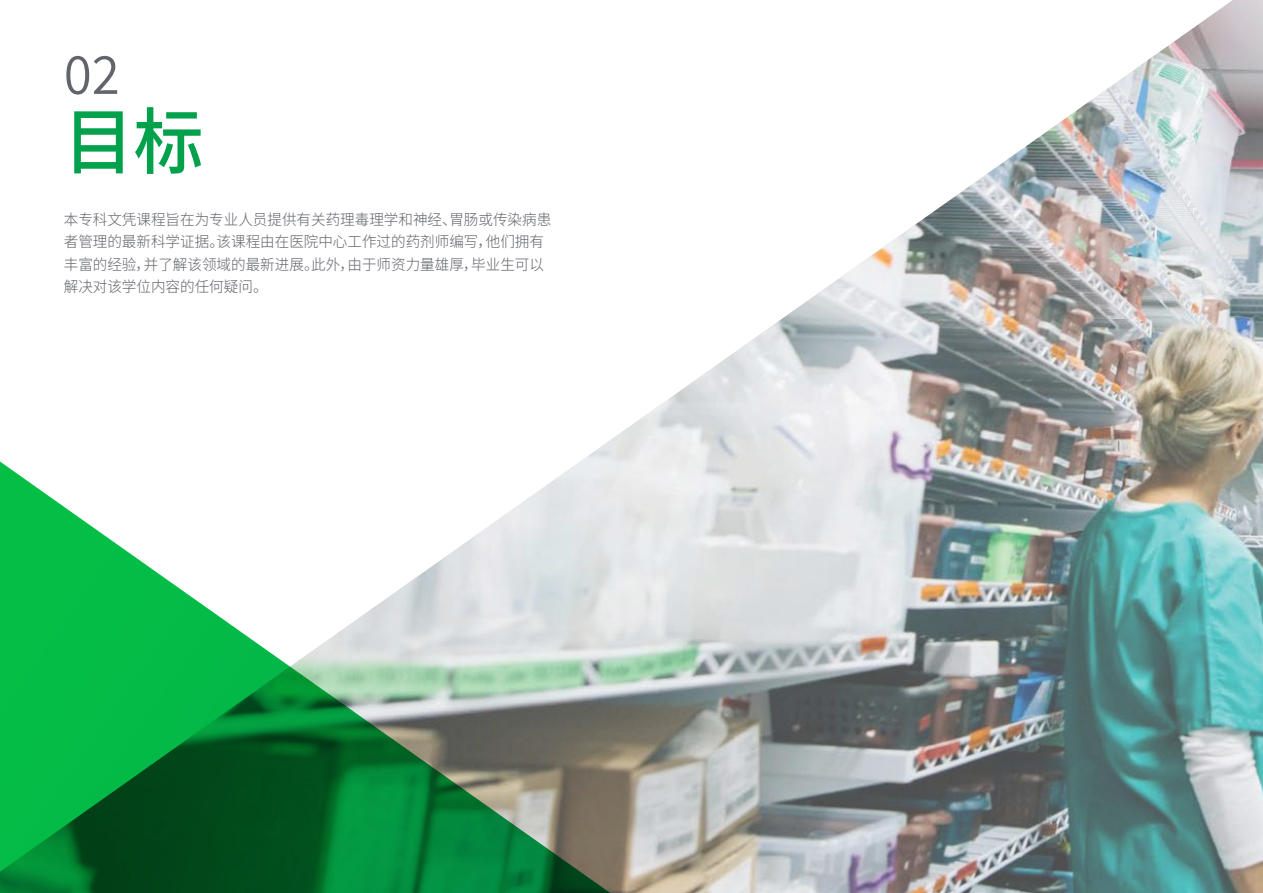
<style>
.page{position:relative;width:1263px;height:893px;background:#fff}
.page>*{position:absolute;margin:0;border:0;box-sizing:border-box;transform-origin:0 0}
.t1{font:500 72px "Source Han Sans CN";color:#04a14d}
.t2{font:52.5px "Source Han Sans CN";color:#61646a}
.t3{font:300 15px/22.5px "Source Han Sans CN";color:#61646a}
</style>
<div class="page">
<img style="left:602px;top:0;width:661px;height:893px">
<svg style="left:0;top:446px;width:640px;height:447px"></svg>
<h2 class="t2" style="left:64px;top:45px;width:57px">02</h2>
<h1 class="t1" style="left:64px;top:101px;width:141px">目标</h1>
<p class="t3" style="left:64px;top:208px;width:489px">本专科文凭课程旨在为专业人员提供有关药理毒理学和神经、胃肠或传染病患者管理的最新科学证据。该课程由在医院中心工作过的药剂师编写，他们拥有丰富的经验，并了解该领域的最新进展。此外，由于师资力量雄厚，毕业生可以解决对该学位内容的任何疑问。</p>
</div>
